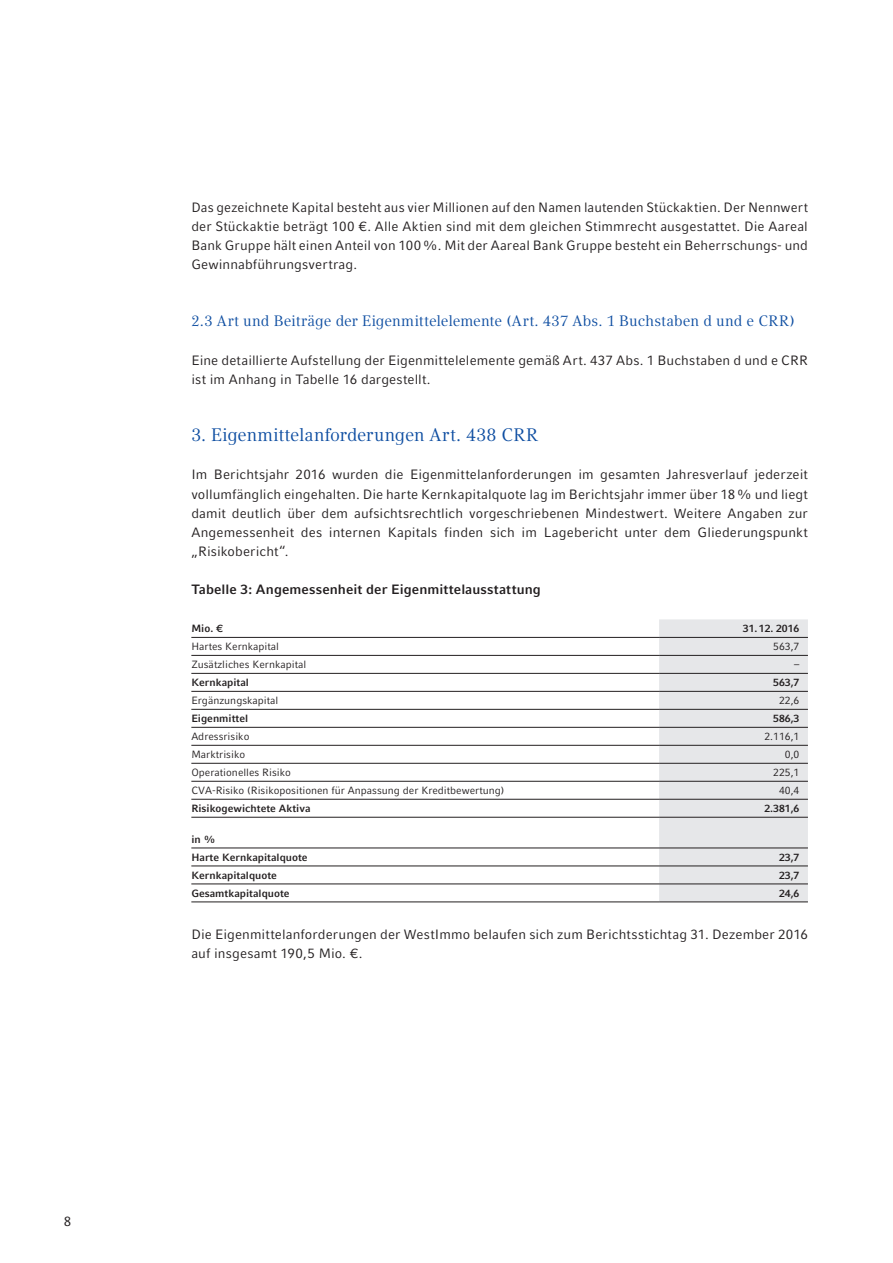
<style>
.page{position:relative;width:893px;height:1263px;background:#fff}
.page>*{position:absolute;margin:0;border:0;box-sizing:border-box;transform-origin:0 0}
.t1{font:18px "Compatil Text LT";letter-spacing:.005em;color:#0d4da1}
.t2{font:15px "Compatil Text LT";color:#0d4da1}
.t3{font:13.5px/19.2px "Compatil Fact LT";letter-spacing:.01em;color:#231f20;text-align:justify}
.t4{font:700 13.5px "Compatil Fact LT";letter-spacing:.005em;color:#231f20}
.t5{font:10.5px "Compatil Fact LT";color:#231f20}
.t6{font:700 10.5px/18px "Compatil Fact LT";color:#231f20}
</style>
<div class="page">
<div style="left:659px;top:619px;width:149px;height:282px;background:#e6e7e9"></div>
<hr style="left:191px;top:655px;width:468px;height:1px;background:#231f20">
<hr style="left:659px;top:655px;width:149px;height:1px;background:#231f20">
<hr style="left:191px;top:673px;width:468px;height:1px;background:#231f20">
<hr style="left:659px;top:673px;width:149px;height:1px;background:#231f20">
<hr style="left:191px;top:691px;width:468px;height:1px;background:#231f20">
<hr style="left:659px;top:691px;width:149px;height:1px;background:#231f20">
<hr style="left:191px;top:709px;width:468px;height:1px;background:#231f20">
<hr style="left:659px;top:709px;width:149px;height:1px;background:#231f20">
<hr style="left:191px;top:727px;width:468px;height:1px;background:#231f20">
<hr style="left:659px;top:727px;width:149px;height:1px;background:#231f20">
<hr style="left:191px;top:745px;width:468px;height:1px;background:#231f20">
<hr style="left:659px;top:745px;width:149px;height:1px;background:#231f20">
<hr style="left:191px;top:763px;width:468px;height:1px;background:#231f20">
<hr style="left:659px;top:763px;width:149px;height:1px;background:#231f20">
<hr style="left:191px;top:781px;width:468px;height:1px;background:#231f20">
<hr style="left:659px;top:781px;width:149px;height:1px;background:#231f20">
<hr style="left:191px;top:799px;width:468px;height:1px;background:#231f20">
<hr style="left:659px;top:799px;width:149px;height:1px;background:#231f20">
<hr style="left:191px;top:866px;width:468px;height:1px;background:#231f20">
<hr style="left:659px;top:866px;width:149px;height:1px;background:#231f20">
<hr style="left:191px;top:884px;width:468px;height:1px;background:#231f20">
<hr style="left:659px;top:884px;width:149px;height:1px;background:#231f20">
<hr style="left:191px;top:817px;width:468px;height:1px;background:#231f20">
<hr style="left:659px;top:817px;width:149px;height:1px;background:#231f20">
<hr style="left:191px;top:637px;width:468px;height:1px;background:#231f20">
<hr style="left:659px;top:637px;width:149px;height:1px;background:#231f20">
<hr style="left:191px;top:847px;width:468px;height:1px;background:#231f20">
<hr style="left:659px;top:847px;width:149px;height:1px;background:#231f20">
<hr style="left:191px;top:901px;width:468px;height:1px;background:#231f20">
<hr style="left:659px;top:901px;width:149px;height:1px;background:#231f20">
<p class="t3" style="left:64px;top:1211px;width:9px">8</p>
<p class="t3" style="left:191px;top:197px;width:618px">Das gezeichnete Kapital besteht aus vier Millionen auf den Namen lautenden Stückaktien. Der Nennwert der Stückaktie beträgt 100 €. Alle Aktien sind mit dem gleichen Stimmrecht ausgestattet. Die Aareal Bank Gruppe hält einen Anteil von 100%. Mit der Aareal Bank Gruppe besteht ein Beherrschungs- und Gewinnabführungsvertrag.</p>
<p class="t2" style="left:191px;top:312px;width:605px">2.3 Art und Beiträge der Eigenmittelelemente (Art. 437 Abs. 1 Buchstaben d und e CRR)</p>
<p class="t3" style="left:191px;top:350px;width:618px">Eine detaillierte Aufstellung der Eigenmittelelemente gemäß Art. 437 Abs. 1 Buchstaben d und e CRR ist im Anhang in Tabelle 16 dargestellt.</p>
<h1 class="t1" style="left:191px;top:424px;width:348px">3. Eigenmittelanforderungen Art. 438 CRR</h1>
<p class="t3" style="left:191px;top:465px;width:618px">Im Berichtsjahr 2016 wurden die Eigenmittelanforderungen im gesamten Jahresverlauf jederzeit vollumfänglich eingehalten. Die harte Kernkapitalquote lag im Berichtsjahr immer über 18% und liegt damit deutlich über dem aufsichtsrechtlich vorgeschriebenen Mindestwert. Weitere Angaben zur Angemessenheit des internen Kapitals finden sich im Lagebericht unter dem Gliederungspunkt „Risikobericht“.</p>
<p class="t4" style="left:191px;top:582px;width:351px">Tabelle 3: Angemessenheit der Eigenmittelausstattung</p>
<p class="t6" style="left:191px;top:619px;width:33px">Mio. €</p>
<p class="t6" style="left:743px;top:619px;width:58px">31.12. 2016</p>
<p class="t5" style="left:191px;top:640px;width:89px">Hartes Kernkapital</p>
<p class="t5" style="left:773px;top:640px;width:28px">563,7</p>
<p class="t5" style="left:191px;top:658px;width:117px">Zusätzliches Kernkapital</p>
<p class="t5" style="left:794px;top:658px;width:7px">–</p>
<p class="t6" style="left:191px;top:673px;width:59px">Kernkapital</p>
<p class="t6" style="left:773px;top:673px;width:28px">563,7</p>
<p class="t5" style="left:191px;top:694px;width:89px">Ergänzungskapital</p>
<p class="t5" style="left:779px;top:694px;width:22px">22,6</p>
<p class="t6" style="left:191px;top:709px;width:58px">Eigenmittel</p>
<p class="t6" style="left:773px;top:709px;width:28px">586,3</p>
<p class="t5" style="left:191px;top:730px;width:60px">Adressrisiko</p>
<p class="t5" style="left:764px;top:730px;width:37px">2.116,1</p>
<p class="t5" style="left:191px;top:748px;width:55px">Marktrisiko</p>
<p class="t5" style="left:785px;top:748px;width:16px">0,0</p>
<p class="t5" style="left:191px;top:766px;width:101px">Operationelles Risiko</p>
<p class="t5" style="left:773px;top:766px;width:28px">225,1</p>
<p class="t5" style="left:191px;top:784px;width:314px">CVA-Risiko (Risikopositionen für Anpassung der Kreditbewertung)</p>
<p class="t5" style="left:779px;top:784px;width:22px">40,4</p>
<p class="t6" style="left:191px;top:799px;width:121px">Risikogewichtete Aktiva</p>
<p class="t6" style="left:764px;top:799px;width:37px">2.381,6</p>
<p class="t6" style="left:191px;top:830px;width:118px">in %<br>Harte Kernkapitalquote</p>
<p class="t6" style="left:779px;top:848px;width:22px">23,7</p>
<p class="t6" style="left:191px;top:866px;width:87px">Kernkapitalquote</p>
<p class="t6" style="left:779px;top:866px;width:22px">23,7</p>
<p class="t6" style="left:191px;top:884px;width:100px">Gesamtkapitalquote</p>
<p class="t6" style="left:779px;top:884px;width:22px">24,6</p>
<p class="t3" style="left:191px;top:924px;width:618px">Die Eigenmittelanforderungen der WestImmo belaufen sich zum Berichtsstichtag 31. Dezember 2016 auf insgesamt 190,5 Mio. €.</p>
</div>
